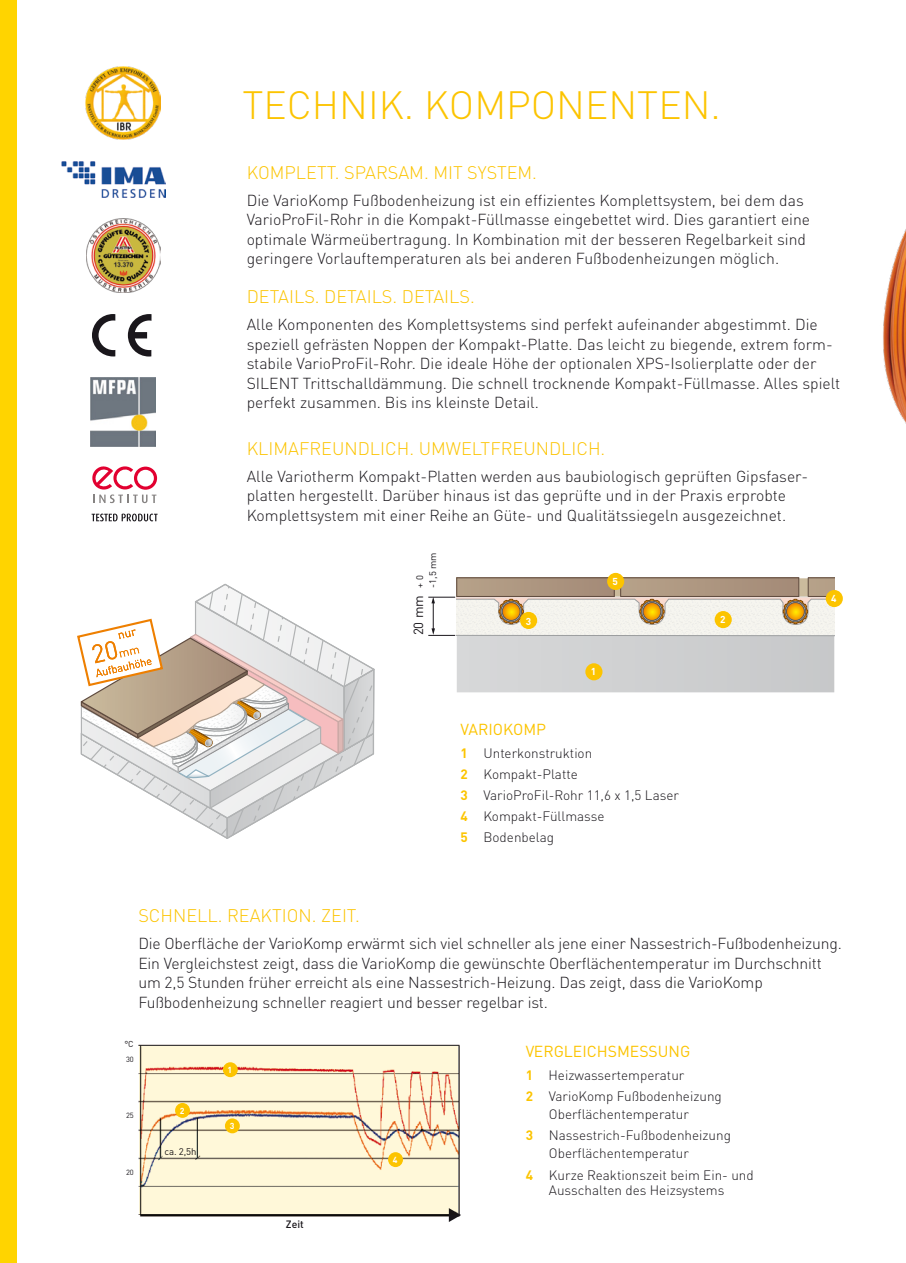
<style>
.page{position:relative;width:906px;height:1263px;background:#fff}
.page>*{position:absolute;margin:0;border:0;box-sizing:border-box;transform-origin:0 0}
.t1{font:300 39px "DIN Pro";color:#fcc400}
.t2{font:300 18px "DIN Pro";color:#fcc400}
.t3{font:300 15.75px/19.5px "DIN Pro";color:#1a171c}
.t4{font:15.75px "DIN Pro";color:#fcc400}
.t5{font:300 13.5px/21px "DIN Pro";color:#1a171c}
.t6{font:13.2px "DIN Pro";color:#1a171c}
.t7{font:500 10.5px "DIN Pro";color:#1a171c}
.t8{font:700 9.9px "DIN Pro";color:#fff}
.t9{font:9.6px "DIN Pro";color:#1a171c}
.t10{font:9.45px "DIN Pro";color:#1a171c}
.t11{font:700 8.7px "DIN Pro";color:#fff}
.t12{font:8.55px "DIN Pro";color:#1a171c}
.t13{font:7.5px "DIN Pro";color:#1a171c}
.s1{font-size:9.45px}
.s2{font-weight:700;color:#fcc400}
</style>
<div class="page">
<div style="left:0;top:0;width:17px;height:1263px;background:#ffd400"></div>
<div style="left:457px;top:635px;width:377px;height:57px;background:#cfd0d1"></div>
<svg style="left:428px;top:577px;width:406px;height:59px"></svg>
<div style="left:607px;top:573px;width:17px;height:17px;background:#fcc400;border-radius:50%"></div>
<div style="left:520px;top:612px;width:17px;height:17px;background:#fcc400;border-radius:50%"></div>
<div style="left:714px;top:611px;width:18px;height:17px;background:#fcc400;border-radius:50%"></div>
<div style="left:585px;top:663px;width:17px;height:17px;background:#fcc400;border-radius:50%"></div>
<img style="left:883px;top:229px;width:23px;height:195px">
<svg style="left:77px;top:583px;width:298px;height:256px"></svg>
<div style="left:825px;top:590px;width:18px;height:17px;background:#fcc400;border-radius:50%"></div>
<img style="left:138px;top:1044px;width:322px;height:178px">
<svg style="left:449px;top:1208px;width:12px;height:14px"></svg>
<svg style="left:140px;top:1046px;width:318px;height:169px;background:#f2e6c9"></svg>
<img style="left:91px;top:378px;width:64px;height:68px">
<img style="left:86px;top:219px;width:74px;height:74px">
<img style="left:86px;top:67px;width:74px;height:73px">
<svg style="left:128px;top:314px;width:23px;height:42px"></svg>
<svg style="left:92px;top:314px;width:23px;height:42px"></svg>
<img style="left:61px;top:162px;width:104px;height:35px">
<div style="left:225px;top:1118px;width:15px;height:15px;background:#fcc400;border-radius:50%"></div>
<div style="left:175px;top:1103px;width:15px;height:15px;background:#fcc400;border-radius:50%"></div>
<div style="left:223px;top:1062px;width:15px;height:15px;background:#fcc400;border-radius:50%"></div>
<div style="left:388px;top:1152px;width:15px;height:15px;background:#fcc400;border-radius:50%"></div>
<svg style="left:92px;top:466px;width:65px;height:37px"></svg>
<svg style="left:92px;top:514px;width:66px;height:7px"></svg>
<h1 class="t1" style="left:242px;top:75px;width:480px">TECHNIK. KOMPONENTEN.</h1>
<p class="t2" style="left:247px;top:158px;width:292px">KOMPLETT. SPARSAM. MIT SYSTEM.</p>
<p class="t3" style="left:247px;top:189px;width:565px">Die VarioKomp Fußbodenheizung ist ein effizientes Komplettsystem, bei dem das VarioProFil-Rohr in die Kompakt-Füllmasse eingebettet wird. Dies garantiert eine optimale Wärmeübertragung. In Kombination mit der besseren Regelbarkeit sind geringere Vorlauftemperaturen als bei anderen Fußbodenheizungen möglich.</p>
<p class="t2" style="left:247px;top:283px;width:230px">DETAILS. DETAILS. DETAILS.</p>
<p class="t3" style="left:247px;top:314px;width:595px">Alle Komponenten des Komplettsystems sind perfekt aufeinander abgestimmt. Die speziell gefrästen Noppen der Kompakt-Platte. Das leicht zu biegende, extrem form&shy;stabile VarioProFil-Rohr. Die ideale Höhe der optionalen XPS-Isolierplatte oder der SILENT Trittschalldämmung. Die schnell trocknende Kompakt-Füllmasse. Alles spielt perfekt zusammen. Bis ins kleinste Detail.</p>
<p class="t2" style="left:247px;top:434px;width:360px">KLIMAFREUNDLICH. UMWELTFREUNDLICH.</p>
<p class="t3" style="left:247px;top:465px;width:563px">Alle Variotherm Kompakt-Platten werden aus baubiologisch geprüften Gipsfaser&shy;platten hergestellt. Darüber hinaus ist das geprüfte und in der Praxis erprobte<br>Komplettsystem mit einer Reihe an Güte- und Qualitätssiegeln ausgezeichnet.</p>
<p class="t10" style="left:425px;top:588px;width:37px;rotate:-90deg">-1,5 mm</p>
<p class="t6" style="left:408px;top:635px;width:61px;rotate:-90deg">20 mm <span class="s1">+ 0</span></p>
<p class="t8" style="left:612px;top:573px;width:7px">5</p>
<p class="t8" style="left:526px;top:613px;width:7px">3</p>
<p class="t8" style="left:720px;top:611px;width:7px">2</p>
<p class="t8" style="left:591px;top:664px;width:7px">1</p>
<p class="t4" style="left:460px;top:717px;width:87px">VARIOKOMP</p>
<p class="t5" style="left:460px;top:741px;width:220px"><span class="s2">1</span> Unterkonstruktion<br><span class="s2">2</span> Kompakt-Platte<br><span class="s2">3</span> VarioProFil-Rohr 11,6 x 1,5 Laser<br><span class="s2">4</span> Kompakt-Füllmasse<br><span class="s2">5</span> Bodenbelag</p>
<p class="t8" style="left:831px;top:590px;width:7px">4</p>
<p class="t2" style="left:138px;top:902px;width:223px">SCHNELL. REAKTION. ZEIT.</p>
<p class="t3" style="left:138px;top:932px;width:705px">Die Oberfläche der VarioKomp erwärmt sich viel schneller als jene einer Nassestrich-Fußbodenheizung.<br>Ein Vergleichstest zeigt, dass die VarioKomp die gewünschte Oberflächentemperatur im Durchschnitt um 2,5 Stunden früher erreicht als eine Nassestrich-Heizung. Das zeigt, dass die VarioKomp Fußbodenheizung schneller reagiert und besser regelbar ist.</p>
<p class="t12" style="left:124px;top:1037px;width:11px">°C</p>
<p class="t13" style="left:126px;top:1054px;width:9px">30</p>
<p class="t13" style="left:126px;top:1110px;width:9px">25</p>
<p class="t13" style="left:126px;top:1166px;width:9px">20</p>
<p class="t11" style="left:180px;top:1103px;width:6px">2</p>
<p class="t9" style="left:165px;top:1144px;width:33px">ca. 2,5h</p>
<p class="t11" style="left:228px;top:1062px;width:6px">1</p>
<p class="t11" style="left:230px;top:1119px;width:6px">3</p>
<p class="t7" style="left:286px;top:1215px;width:19px">Zeit</p>
<p class="t11" style="left:393px;top:1152px;width:6px">4</p>
<p class="t4" style="left:526px;top:1039px;width:166px">VERGLEICHSMESSUNG</p>
<p class="t5" style="left:526px;top:1063px;width:197px"><span class="s2">1</span> Heizwassertemperatur<br><span class="s2">2</span> VarioKomp Fußbodenheizung</p>
<p class="t5" style="left:526px;top:1102px;width:207px;text-indent:23px">Oberflächentemperatur<br><span class="s2">3</span> Nassestrich-Fußbodenheizung</p>
<p class="t5" style="left:526px;top:1140px;width:229px;line-height:22.5px;text-indent:23px">Oberflächentemperatur<br><span class="s2">4</span> Kurze Reaktionszeit beim Ein- und</p>
<p class="t5" style="left:549px;top:1179px;width:177px">Ausschalten des Heizsystems</p>
</div>
